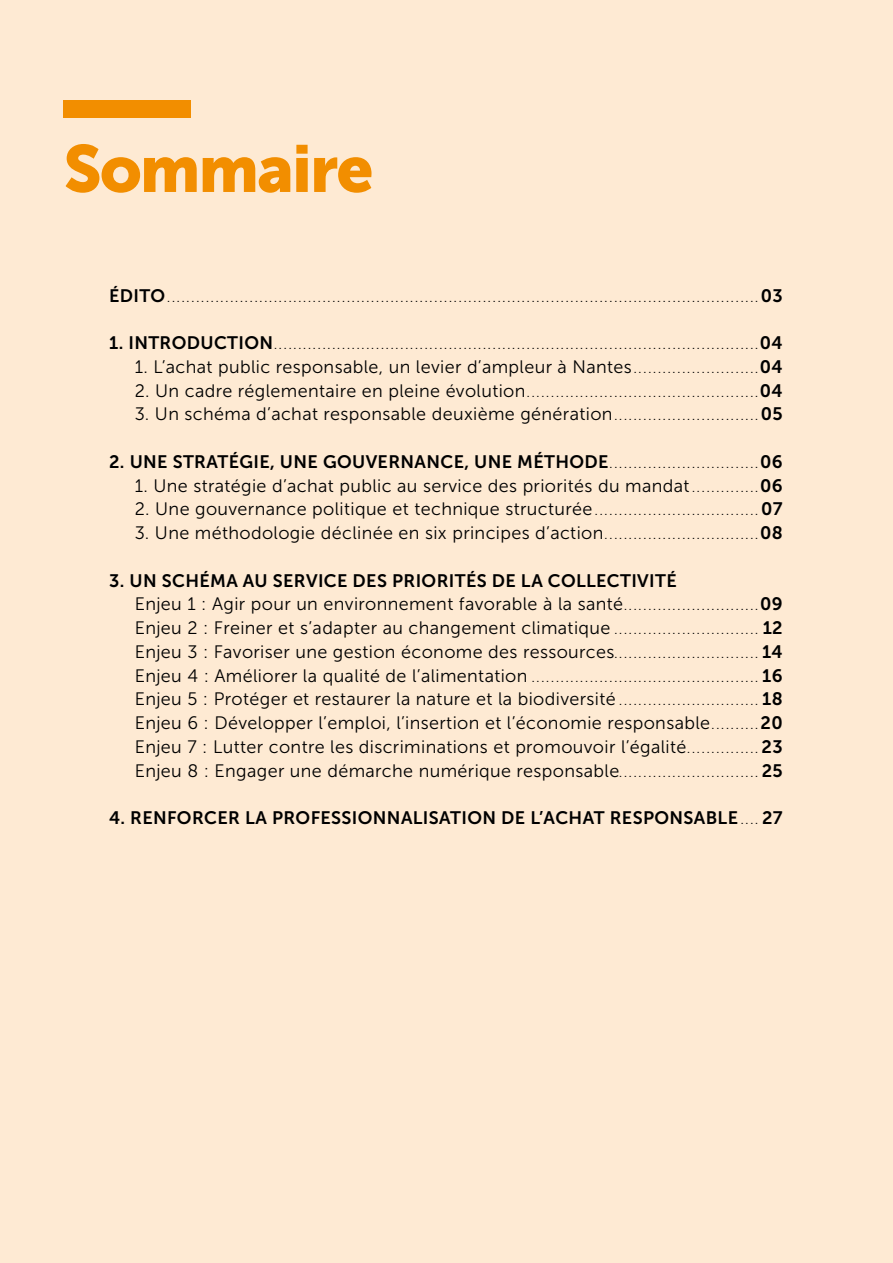
<style>
.page{position:relative;width:893px;height:1263px;background:#feead3}
.page>*{position:absolute;margin:0;border:0;box-sizing:border-box;transform-origin:0 0}
.t1{font:66px "Museo Sans 900";letter-spacing:-.03em;color:#f28e00}
.t2{font:18px/23.7px "Museo Sans 300";letter-spacing:.02em;color:#000;text-align:justify}
.t3{font:18px "Museo Sans 700";letter-spacing:.02em;color:#000}
.t4{font:9px "Museo Sans 700";color:#000}
.s1{font-size:18px}
.s2{font-family:"Museo Sans 700";font-size:9px}
.s3{font-family:"Museo Sans 700"}
.s4{font-family:"Museo Sans 300";font-size:18px}
.s5{font-size:9px}
</style>
<div class="page">
<div style="left:64px;top:100px;width:127px;height:17px;background:#f28e00"></div>
<h1 class="t1" style="left:64px;top:131px;width:311px">Sommaire</h1>
<p class="t4" style="left:109px;top:293px;width:675px"><span class="s1">ÉDITO</span> . . . . . . . . . . . . . . . . . . . . . . . . . . . . . . . . . . . . . . . . . . . . . . . . . . . . . . . . . . . . . . . . . . . . . . . . . . . . . . . . . . . . . . . . . . . . . . . . . . . . . . . . . . . . . . . . . . . . . . . . . . <span class="s1">03</span></p>
<p class="t4" style="left:109px;top:341px;width:675px"><span class="s1">1. INTRODUCTION</span> . . . . . . . . . . . . . . . . . . . . . . . . . . . . . . . . . . . . . . . . . . . . . . . . . . . . . . . . . . . . . . . . . . . . . . . . . . . . . . . . . . . . . . . . . . . . . . . . . . . <span class="s1">04</span></p>
<p class="t2" style="left:135px;top:355px;width:649px">1. L’achat public responsable, un levier d’ampleur à Nantes <span class="s2">. . . . . . . . . . . . . . . . . . . . . . . . .</span> <span class="s3">04</span></p>
<p class="t4" style="left:135px;top:388px;width:649px"><span class="s4">2. Un cadre réglementaire en pleine évolution</span> . . . . . . . . . . . . . . . . . . . . . . . . . . . . . . . . . . . . . . . . . . . . . . . <span class="s1">04</span></p>
<p class="t2" style="left:135px;top:402px;width:649px">3. Un schéma d’achat responsable deuxième génération <span class="s2">. . . . . . . . . . . . . . . . . . . . . . . . . . . . . .</span> <span class="s3">05</span></p>
<p class="t3" style="left:109px;top:452px;width:675px">2. UNE STRATÉGIE, UNE GOUVERNANCE, UNE MÉTHODE <span class="s5">. . . . . . . . . . . . . . . . . . . . . . . . . . . . . .</span> 06</p>
<p class="t2" style="left:135px;top:474px;width:649px">1. Une stratégie d’achat public au service des priorités du mandat <span class="s2">. . . . . . . . . . . . .</span> <span class="s3">06</span></p>
<p class="t2" style="left:135px;top:497px;width:649px">2. Une gouvernance politique et technique structurée <span class="s2">. . . . . . . . . . . . . . . . . . . . . . . . . . . . . . . . . .</span> <span class="s3">07</span></p>
<p class="t2" style="left:135px;top:521px;width:649px">3. Une méthodologie déclinée en six principes d’action <span class="s2">. . . . . . . . . . . . . . . . . . . . . . . . . . . . . . .</span> <span class="s3">08</span></p>
<p class="t3" style="left:109px;top:570px;width:569px">3. UN SCHÉMA AU SERVICE DES PRIORITÉS DE LA COLLECTIVITÉ</p>
<p class="t2" style="left:135px;top:592px;width:650px">Enjeu 1 : Agir pour un environnement favorable à la santé <span class="s2">. . . . . . . . . . . . . . . . . . . . . . . . . . .</span> <span class="s3">09<br></span>Enjeu 2 : Freiner et s’adapter au changement climatique <span class="s2">. . . . . . . . . . . . . . . . . . . . . . . . . . . . . .</span> <span class="s3">12<br></span>Enjeu 3 : Favoriser une gestion économe des ressources<span class="s2">. . . . . . . . . . . . . . . . . . . . . . . . . . . . . .</span> <span class="s3">14</span></p>
<p class="t4" style="left:135px;top:673px;width:649px"><span class="s4">Enjeu 4 : Améliorer la qualité de l’alimentation</span> . . . . . . . . . . . . . . . . . . . . . . . . . . . . . . . . . . . . . . . . . . . . . . . <span class="s1">16</span></p>
<p class="t2" style="left:135px;top:687px;width:649px">Enjeu 5 : Protéger et restaurer la nature et la biodiversité <span class="s2">. . . . . . . . . . . . . . . . . . . . . . . . . . . . .</span> <span class="s3">18<br></span>Enjeu 6 : Développer l’emploi, l’insertion et l’économie responsable <span class="s2">. . . . . . . . . .</span> <span class="s3">20<br></span>Enjeu 7 : Lutter contre les discriminations et promouvoir l’égalité <span class="s2">. . . . . . . . . . . . . . .</span> <span class="s3">23<br></span>Enjeu 8 : Engager une démarche numérique responsable<span class="s2">. . . . . . . . . . . . . . . . . . . . . . . . . . . . .</span> <span class="s3">25</span></p>
<p class="t3" style="left:109px;top:808px;width:675px">4. RENFORCER LA PROFESSIONNALISATION DE L’ACHAT RESPONSABLE <span class="s5">. . . .</span> 27</p>
</div>
